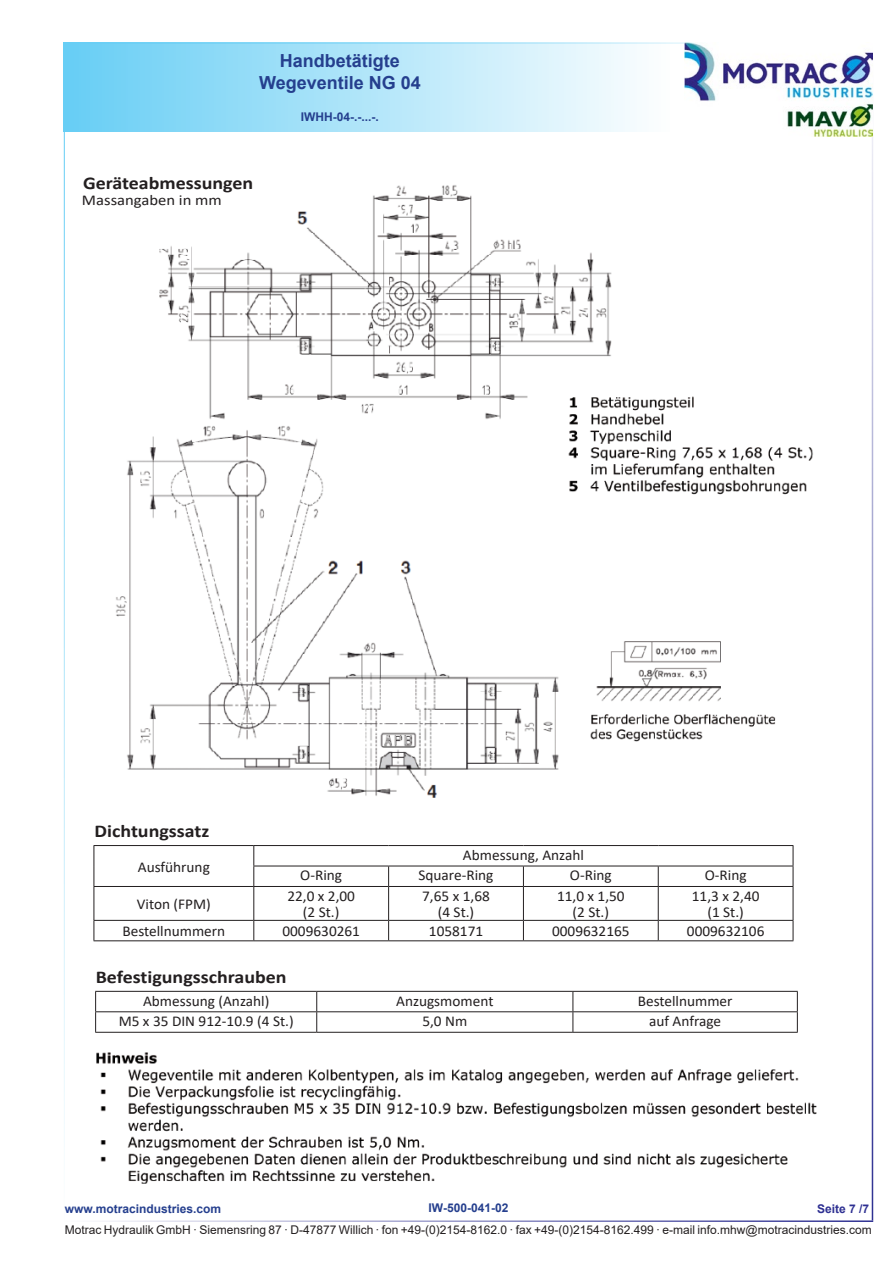
<style>
.page{position:relative;width:893px;height:1263px;background:#fff}
.page>*{position:absolute;margin:0;border:0;box-sizing:border-box;transform-origin:0 0}
.t1{font:700 18px "Calibri";color:#231f20;scale:1.11 1}
.t2{font:700 18px/21.6px "Arial";color:#253f8e;text-align:center}
.t3{font:15px/16.2px "Calibri";color:#231f20;text-align:center}
.t4{font:15px "Calibri";color:#231f20;scale:1.11 1}
.t5{font:12px "Arial";color:#231f20}
.t6{font:700 12px "Arial";color:#253f8e}
.t7{font:700 12px "Arial";color:#2e3092}
</style>
<div class="page">
<div style="left:64px;top:43px;width:606px;height:89px;background:linear-gradient(to right,#66cef5,#fdfefe)"></div>
<hr style="left:64px;top:43px;width:808px;height:1px;background:#67cef5">
<hr style="left:64px;top:1220px;width:809px;height:2px;background:#2e3092">
<hr style="left:64px;top:43px;width:1px;height:1177px;background:#67cef5">
<hr style="left:872px;top:43px;width:1px;height:1177px;background:#2e3092">
<img style="left:685px;top:43px;width:187px;height:93px">
<img style="left:116px;top:185px;width:697px;height:613px">
<div style="left:83px;top:175px;width:184px;height:18px;background:#fff"></div>
<div style="left:82px;top:193px;width:166px;height:23px;background:#fff"></div>
<svg style="left:95px;top:846px;width:698px;height:94px"></svg>
<hr style="left:94px;top:845px;width:160px;height:1px;background:#231f20">
<hr style="left:254px;top:845px;width:135px;height:1px;background:#231f20">
<hr style="left:389px;top:845px;width:134px;height:1px;background:#231f20">
<hr style="left:523px;top:845px;width:135px;height:1px;background:#231f20">
<hr style="left:658px;top:845px;width:135px;height:1px;background:#231f20">
<svg style="left:94px;top:846px;width:1px;height:40px"></svg>
<hr style="left:253px;top:866px;width:136px;height:1px;background:#231f20">
<svg style="left:253px;top:846px;width:1px;height:40px"></svg>
<hr style="left:389px;top:866px;width:134px;height:1px;background:#231f20">
<svg style="left:388px;top:866px;width:1px;height:20px"></svg>
<hr style="left:523px;top:866px;width:135px;height:1px;background:#231f20">
<svg style="left:523px;top:866px;width:1px;height:20px"></svg>
<hr style="left:658px;top:866px;width:135px;height:1px;background:#231f20">
<svg style="left:658px;top:866px;width:1px;height:20px"></svg>
<svg style="left:793px;top:846px;width:1px;height:40px"></svg>
<hr style="left:94px;top:886px;width:160px;height:1px;background:#231f20">
<hr style="left:94px;top:887px;width:1px;height:33px;background:#231f20">
<hr style="left:254px;top:886px;width:135px;height:1px;background:#231f20">
<hr style="left:253px;top:887px;width:1px;height:33px;background:#231f20">
<hr style="left:389px;top:886px;width:134px;height:1px;background:#231f20">
<hr style="left:388px;top:887px;width:1px;height:33px;background:#231f20">
<hr style="left:523px;top:886px;width:135px;height:1px;background:#231f20">
<hr style="left:523px;top:887px;width:1px;height:33px;background:#231f20">
<hr style="left:658px;top:886px;width:135px;height:1px;background:#231f20">
<hr style="left:658px;top:887px;width:1px;height:33px;background:#231f20">
<hr style="left:793px;top:887px;width:1px;height:33px;background:#231f20">
<hr style="left:94px;top:920px;width:160px;height:1px;background:#231f20">
<svg style="left:94px;top:921px;width:1px;height:19px"></svg>
<hr style="left:254px;top:920px;width:135px;height:1px;background:#231f20">
<svg style="left:253px;top:921px;width:1px;height:19px"></svg>
<hr style="left:389px;top:920px;width:134px;height:1px;background:#231f20">
<svg style="left:388px;top:921px;width:1px;height:19px"></svg>
<hr style="left:523px;top:920px;width:135px;height:1px;background:#231f20">
<svg style="left:523px;top:921px;width:1px;height:19px"></svg>
<hr style="left:658px;top:920px;width:135px;height:1px;background:#231f20">
<svg style="left:658px;top:921px;width:1px;height:19px"></svg>
<svg style="left:793px;top:921px;width:1px;height:19px"></svg>
<hr style="left:94px;top:940px;width:160px;height:1px;background:#231f20">
<hr style="left:254px;top:940px;width:135px;height:1px;background:#231f20">
<hr style="left:389px;top:940px;width:134px;height:1px;background:#231f20">
<hr style="left:523px;top:940px;width:135px;height:1px;background:#231f20">
<hr style="left:658px;top:940px;width:135px;height:1px;background:#231f20">
<svg style="left:95px;top:991px;width:703px;height:41px"></svg>
<hr style="left:95px;top:1032px;width:222px;height:1px;background:#231f20">
<hr style="left:317px;top:1032px;width:256px;height:1px;background:#231f20">
<hr style="left:573px;top:1032px;width:225px;height:1px;background:#231f20">
<img style="left:96px;top:1052px;width:721px;height:132px">
<div style="left:95px;top:776px;width:179px;height:20px;background:#fff"></div>
<p class="t2" style="left:259px;top:50px;width:163px">Handbetätigte<br>Wegeventile NG 04</p>
<p class="t6" style="left:301px;top:108px;width:79px">IWHH-04-.-...-.</p>
<p class="t1" style="left:83px;top:170px;width:155px">Geräteabmessungen</p>
<p class="t4" style="left:82px;top:189px;width:128px">Massangaben in mm</p>
<p class="t1" style="left:95px;top:818px;width:105px">Dichtungssatz</p>
<p class="t3" style="left:138px;top:858px;width:74px">Ausführung</p>
<p class="t3" style="left:463px;top:846px;width:122px">Abmessung, Anzahl</p>
<p class="t3" style="left:300px;top:867px;width:43px">O-Ring</p>
<p class="t3" style="left:419px;top:867px;width:76px">Square-Ring</p>
<p class="t3" style="left:570px;top:867px;width:43px">O-Ring</p>
<p class="t3" style="left:705px;top:867px;width:43px">O-Ring</p>
<p class="t3" style="left:137px;top:895px;width:75px">Viton (FPM)</p>
<p class="t3" style="left:287px;top:887px;width:69px">22,0 x 2,00 (2 St.)</p>
<p class="t3" style="left:422px;top:887px;width:69px">7,65 x 1,68 (4 St.)</p>
<p class="t3" style="left:557px;top:887px;width:69px">11,0 x 1,50 (2 St.)</p>
<p class="t3" style="left:692px;top:887px;width:69px">11,3 x 2,40 (1 St.)</p>
<p class="t3" style="left:122px;top:923px;width:104px">Bestellnummern</p>
<p class="t3" style="left:282px;top:923px;width:79px">0009630261</p>
<p class="t3" style="left:429px;top:923px;width:56px">1058171</p>
<p class="t3" style="left:552px;top:923px;width:79px">0009632165</p>
<p class="t3" style="left:687px;top:923px;width:79px">0009632106</p>
<p class="t1" style="left:96px;top:964px;width:174px">Befestigungsschrauben</p>
<p class="t3" style="left:143px;top:992px;width:128px">Abmessung (Anzahl)</p>
<p class="t3" style="left:396px;top:992px;width:99px">Anzugsmoment</p>
<p class="t3" style="left:638px;top:992px;width:96px">Bestellnummer</p>
<p class="t3" style="left:119px;top:1013px;width:176px">M5 x 35 DIN 912-10.9 (4 St.)</p>
<p class="t3" style="left:422px;top:1013px;width:46px">5,0 Nm</p>
<p class="t3" style="left:649px;top:1013px;width:74px">auf Anfrage</p>
<p class="t6" style="left:429px;top:1199px;width:81px">IW-500-041-02</p>
<p class="t6" style="left:65px;top:1201px;width:158px">www.motracindustries.com</p>
<p class="t7" style="left:817px;top:1201px;width:54px">Seite 7 /7</p>
<p class="t5" style="left:65px;top:1221px;width:808px">Motrac Hydraulik GmbH · Siemensring 87 · D-47877 Willich · fon +49-(0)2154-8162.0 · fax +49-(0)2154-8162.499 · e-mail info.mhw@motracindustries.com</p>
</div>
